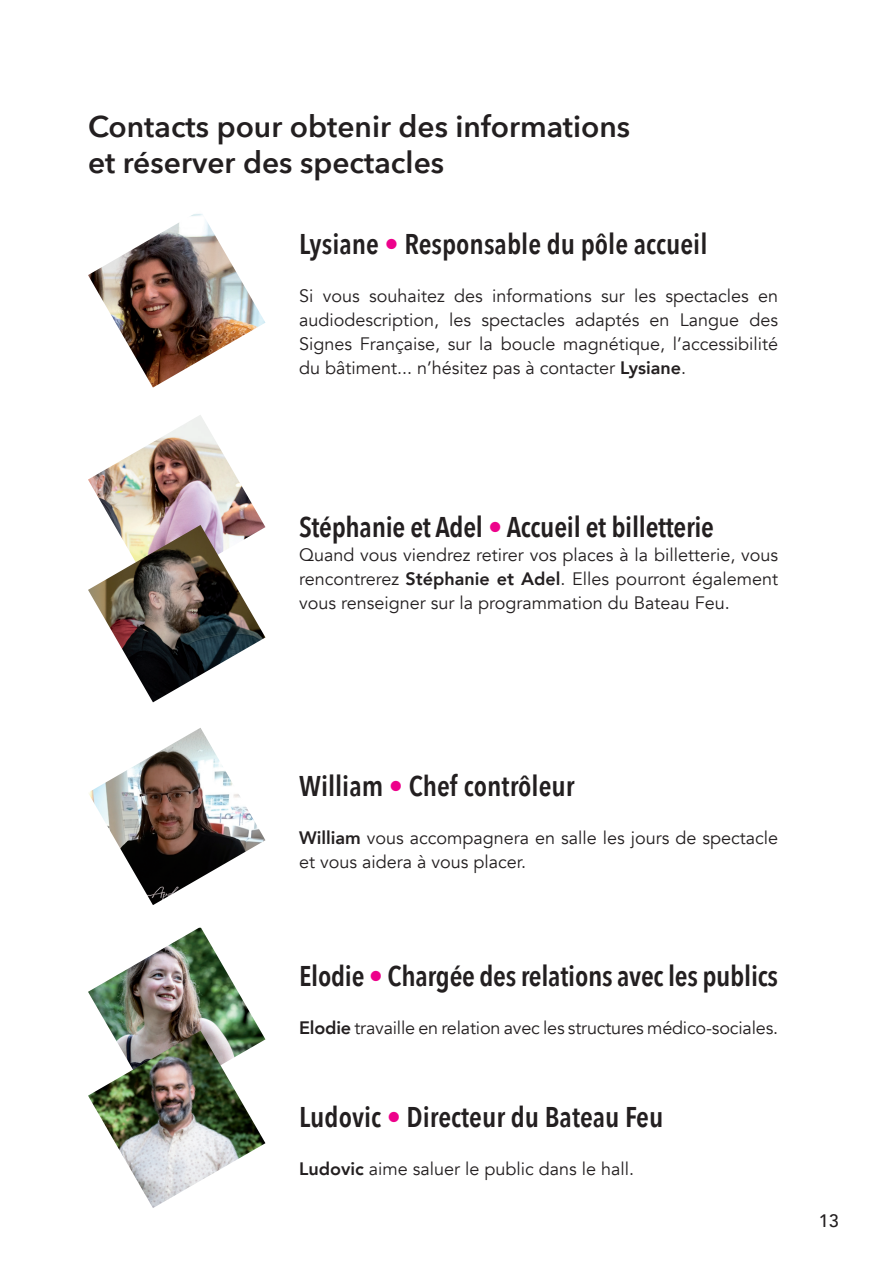
<style>
.page{position:relative;width:893px;height:1263px;background:#fff}
.page>*{position:absolute;margin:0;border:0;box-sizing:border-box;transform-origin:0 0}
.t1{font:600 30px/36px "Avenir Next";color:#231f20}
.t2{font:600 28.5px "Avenir Next Condensed";letter-spacing:-.005em;color:#231f20}
.t3{font:18px/24px "Avenir";color:#231f20;text-align:justify}
.t4{font:500 18px "Avenir";color:#231f20}
.s1{color:#ed028b}
.s2{font-weight:800}
</style>
<div class="page">
<img style="left:88px;top:214px;width:177px;height:174px">
<img style="left:89px;top:728px;width:176px;height:177px">
<img style="left:88px;top:928px;width:173px;height:103px">
<img style="left:88px;top:1031px;width:177px;height:177px">
<img style="left:88px;top:415px;width:176px;height:110px">
<img style="left:88px;top:525px;width:177px;height:177px">
<h1 class="t1" style="left:88px;top:108px;width:544px">Contacts pour obtenir des informations et réserver des spectacles</h1>
<h2 class="t2" style="left:299px;top:219px;width:410px">Lysiane <span class="s1">•</span> Responsable du pôle accueil</h2>
<p class="t3" style="left:299px;top:284px;width:481px">Si vous souhaitez des informations sur les spectacles en audiodescription, les spectacles adaptés en Langue des Signes Française, sur la boucle magnétique, l’accessibilité du bâtiment... n’hésitez pas à contacter <span class="s2">Lysiane</span>.</p>
<h2 class="t2" style="left:299px;top:502px;width:416px">Stéphanie et Adel <span class="s1">•</span> Accueil et billetterie</h2>
<p class="t3" style="left:299px;top:543px;width:481px">Quand vous viendrez retirer vos places à la billetterie, vous rencontrerez <span class="s2">Stéphanie et Adel</span>. Elles pourront également vous renseigner sur la programmation du Bateau Feu.</p>
<h2 class="t2" style="left:299px;top:761px;width:277px">William <span class="s1">•</span> Chef contrôleur</h2>
<p class="t3" style="left:299px;top:826px;width:481px"><span class="s2">William</span> vous accompagnera en salle les jours de spectacle et vous aidera à vous placer.</p>
<h2 class="t2" style="left:299px;top:951px;width:481px">Elodie <span class="s1">•</span> Chargée des relations avec les publics</h2>
<p class="t3" style="left:299px;top:1016px;width:481px"><span class="s2">Elodie</span> travaille en relation avec les structures médico-sociales.</p>
<h2 class="t2" style="left:299px;top:1092px;width:366px">Ludovic <span class="s1">•</span> Directeur du Bateau Feu</h2>
<p class="t3" style="left:299px;top:1157px;width:337px"><span class="s2">Ludovic</span> aime saluer le public dans le hall.</p>
<p class="t4" style="left:819px;top:1205px;width:22px">13</p>
</div>
